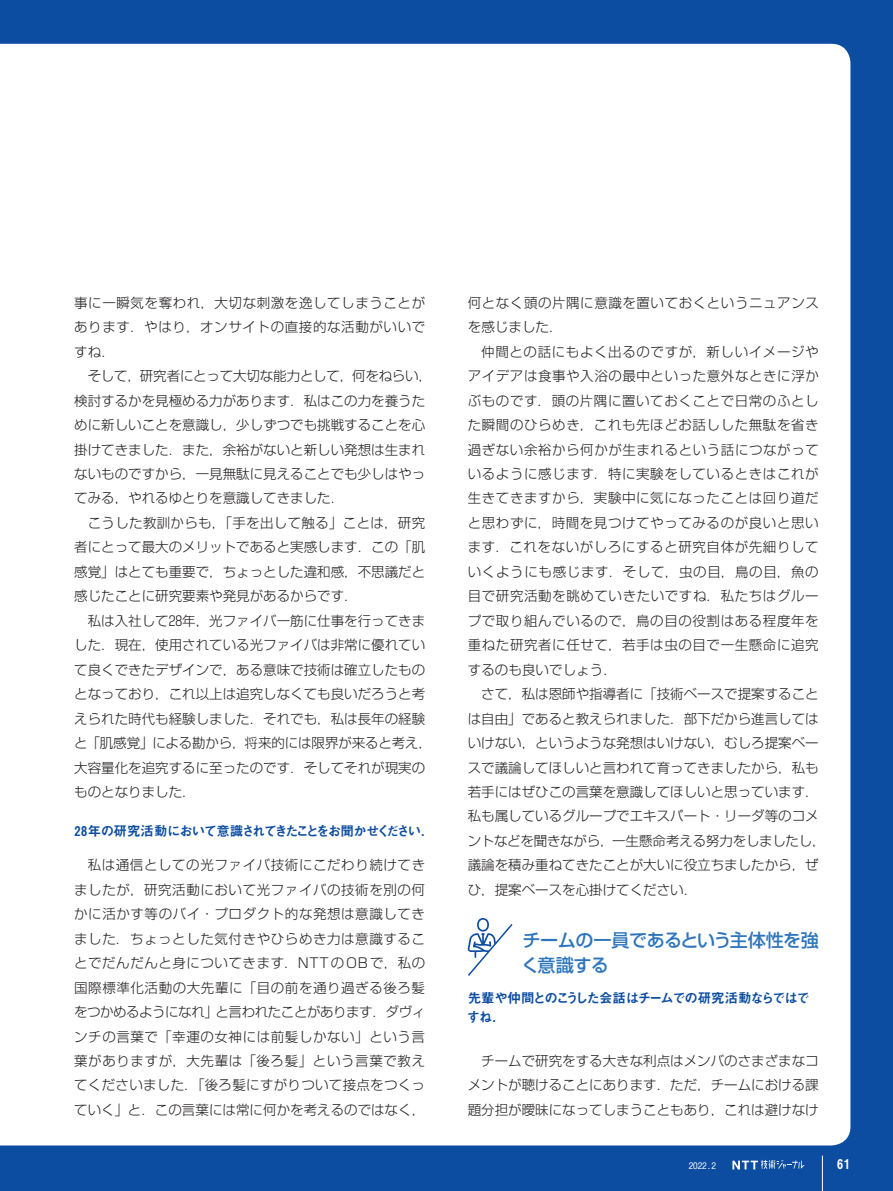
<style>
.page{position:relative;width:893px;height:1191px;background:#0d4da1}
.page>*{position:absolute;margin:0;border:0;box-sizing:border-box;transform-origin:0 0}
.t1{font:500 18px/24.5px "Shin Go Pr 6";letter-spacing:-.03em;color:#2e76bc}
.t2{font:300 13.5px/24.5px "Shin Go Pr 6";color:#231f20;text-align:justify}
.t3{font:13.5px/19.2px "Midashi Go Pr 6 MB31";letter-spacing:-.095em;color:#0d4da1}
.t4{font:300 13.5px/24.5px "Shin Go Pr 6";letter-spacing:.04em;color:#231f20}
.t5{font:13.5px "Midashi Go Pr 6 MB31";color:#fff}
.t6{font:500 9px "Gothic BBB Pr 6";color:#fff}
</style>
<div class="page">
<div style="left:0;top:44px;width:850px;height:1101px;background:#fff"></div>
<svg style="left:732px;top:1160px;width:73px;height:9px"></svg>
<hr style="left:822px;top:1155px;width:1px;height:36px;background:#fff">
<svg style="left:466px;top:918px;width:48px;height:59px"></svg>
<p class="t2" style="left:74px;top:289px;width:353px">事に一瞬気を奪われ，大切な刺激を逸してしまうことがあります．やはり，オンサイトの直接的な活動がいいですね．</p>
<p class="t2" style="left:74px;top:363px;width:359px;text-align:left;text-indent:14px">そして，研究者にとって大切な能力として，何をねらい，検討するかを見極める力があります．私はこの力を養うために新しいことを意識し，少しずつでも挑戦することを心掛けてきました．また，余裕がないと新しい発想は生まれないものですから，一見無駄に見えることでも少しはやってみる，やれるゆとりを意識してきました．</p>
<p class="t2" style="left:74px;top:509px;width:353px;text-indent:14px">こうした教訓からも，「手を出して触る」ことは，研究者にとって最大のメリットであると実感します．この「肌感覚」はとても重要で，ちょっとした違和感，不思議だと感じたことに研究要素や発見があるからです．</p>
<p class="t2" style="left:74px;top:607px;width:359px;text-align:left;text-indent:14px">私は入社して28年，光ファイバ一筋に仕事を行ってきました．現在，使用されている光ファイバは非常に優れていて良くできたデザインで，ある意味で技術は確立したものとなっており，これ以上は追究しなくても良いだろうと考えられた時代も経験しました．それでも，私は長年の経験と「肌感覚」による勘から，将来的には限界が来ると考え，大容量化を追究するに至ったのです．そしてそれが現実のものとなりました．</p>
<p class="t3" style="left:74px;top:820px;width:362px">28年の研究活動において意識されてきたことをお聞かせください．</p>
<p class="t2" style="left:74px;top:851px;width:353px;text-indent:14px">私は通信としての光ファイバ技術にこだわり続けてきましたが，研究活動において光ファイバの技術を別の何かに活かす等のバイ・プロダクト的な発想は意識してきました．ちょっとした気付きやひらめき力は意識することでだんだんと身についてきます．NTTのOBで，私の国際標準化活動の大先輩に「目の前を通り過ぎる後ろ髪をつかめるようになれ」と言われたことがあります．ダヴィンチの言葉で「幸運の女神には前髪しかない」という言葉がありますが，大先輩は「後ろ髪」という言葉で教えてくださいました．「後ろ髪にすがりついて接点をつくっていく」と．この言葉には常に何かを考えるのではなく，</p>
<p class="t4" style="left:468px;top:289px;width:353px">何となく頭の片隅に意識を置いておくというニュアンスを感じました．</p>
<p class="t2" style="left:468px;top:338px;width:353px;text-indent:14px">仲間との話にもよく出るのですが，新しいイメージやアイデアは食事や入浴の最中といった意外なときに浮かぶものです．頭の片隅に置いておくことで日常のふとした瞬間のひらめき，これも先ほどお話しした無駄を省き過ぎない余裕から何かが生まれるという話につながっているように感じます．特に実験をしているときはこれが生きてきますから，実験中に気になったことは回り道だと思わずに，時間を見つけてやってみるのが良いと思います．これをないがしろにすると研究自体が先細りしていくようにも感じます．そして，虫の目，鳥の目，魚の目で研究活動を眺めていきたいですね．私たちはグループで取り組んでいるので，鳥の目の役割はある程度年を重ねた研究者に任せて，若手は虫の目で一生懸命に追究するのも良いでしょう．</p>
<p class="t2" style="left:468px;top:680px;width:359px;text-align:left;text-indent:14px">さて，私は恩師や指導者に「技術ベースで提案することは自由」であると教えられました．部下だから進言してはいけない，というような発想はいけない，むしろ提案ベースで議論してほしいと言われて育ってきましたから，私も若手にはぜひこの言葉を意識してほしいと思っています．私も属しているグループでエキスパート・リーダ等のコメントなどを聞きながら，一生懸命考える努力をしましたし，議論を積み重ねてきたことが大いに役立ちましたから，ぜひ，提案ベースを心掛けてください．</p>
<h1 class="t1" style="left:521px;top:927px;width:299px">チームの一員であるという主体性を強く意識する</h1>
<p class="t3" style="left:467px;top:987px;width:345px">先輩や仲間とのこうした会話はチームでの研究活動ならではですね．</p>
<p class="t2" style="left:468px;top:1047px;width:353px;text-indent:14px">チームで研究をする大きな利点はメンバのさまざまなコメントが聴けることにあります．ただ，チームにおける課題分担が曖昧になってしまうこともあり，これは避けなけ</p>
<p class="t6" style="left:689px;top:1158px;width:29px">2022.2</p>
<p class="t5" style="left:837px;top:1153px;width:15px">61</p>
</div>
